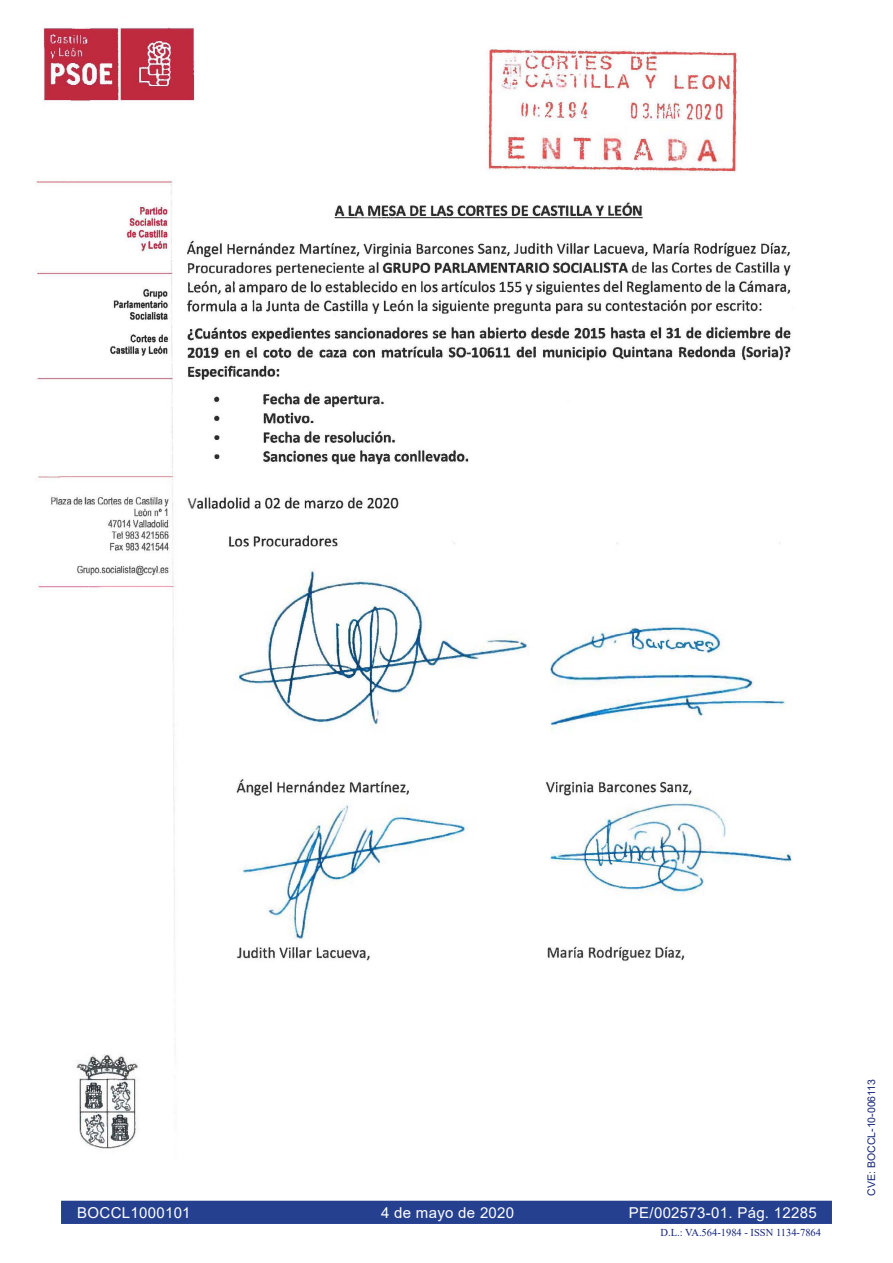
<style>
.page{position:relative;width:893px;height:1263px;background:#fff}
.page>*{position:absolute;margin:0;border:0;box-sizing:border-box;transform-origin:0 0}
.E_CVE{font:15px "Arial";letter-spacing:.02em;color:#fff}
.t1{font:10.5px "Times New Roman";color:#132477}
.t2{font:10.5px "Arial";color:#132477}
</style>
<div class="page">
<div style="left:60px;top:1200px;width:773px;height:25px;background:#25408f"></div>
<div style="left:60px;top:1199px;width:773px;height:26px;border:2px solid #fff"></div>
<img style="left:36px;top:27px;width:797px;height:1173px">
<p class="E_CVE" style="left:77px;top:1202px;width:115px">BOCCL1000101</p>
<p class="E_CVE" style="left:381px;top:1202px;width:135px">4 de mayo de 2020</p>
<p class="E_CVE" style="left:629px;top:1202px;width:189px">PE/002573-01. Pág. 12285</p>
<p class="t1" style="left:661px;top:1225px;width:162px">D.L.: VA.564-1984 - ISSN 1134-7864</p>
<p class="t2" style="left:864px;top:1195px;width:118px;rotate:-90deg">CVE: BOCCL-10-006113</p>
</div>
